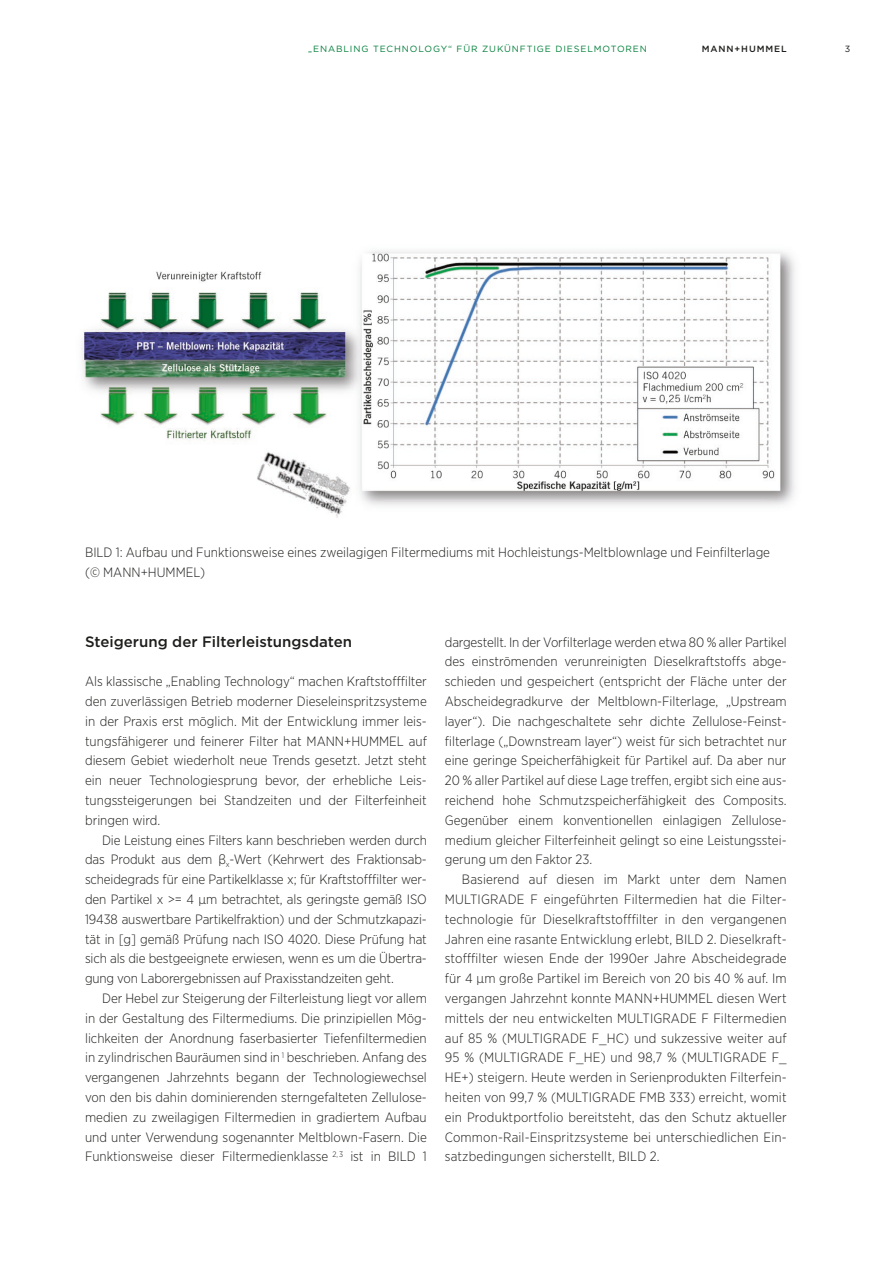
<style>
.page{position:relative;width:893px;height:1263px;background:#fff}
.page>*{position:absolute;margin:0;border:0;box-sizing:border-box;transform-origin:0 0}
.t1{font:500 15px "Gotham";color:#1d1d1b}
.t2{font:300 13.5px/19.8px "Gotham Narrow";color:#1d1d1b;text-align:justify}
.t3{font:9px "Gotham";letter-spacing:.1em;color:#007f39}
.t4{font:500 9px "Gotham";letter-spacing:.1em;color:#1d1d1b}
.t5{font:9px "Gotham";color:#1d1d1b}
</style>
<div class="page">
<img style="left:81px;top:250px;width:714px;height:268px">
<p class="t3" style="left:308px;top:43px;width:340px">„ENABLING TECHNOLOGY“ FÜR ZUKÜNFTIGE DIESELMOTOREN</p>
<p class="t4" style="left:702px;top:44px;width:86px">MANN+HUMMEL</p>
<p class="t5" style="left:845px;top:43px;width:7px">3</p>
<p class="t2" style="left:85px;top:542px;width:687px">BILD 1: Aufbau und Funktionsweise eines zweilagigen Filtermediums mit Hochleistungs-Meltblownlage und Feinfilterlage (© MANN+HUMMEL)</p>
<p class="t1" style="left:85px;top:633px;width:269px">Steigerung der Filterleistungsdaten</p>
<p class="t2" style="left:85px;top:671px;width:343px">Als klassische „Enabling Technology“ machen Kraftstofffilter den zuverlässigen Betrieb moderner Dieseleinspritzsysteme in der Praxis erst möglich. Mit der Entwicklung immer leis&shy;tungsfähigerer und feinerer Filter hat MANN+HUMMEL auf diesem Gebiet wiederholt neue Trends gesetzt. Jetzt steht ein neuer Technologiesprung bevor, der erhebliche Leis&shy;tungssteigerungen bei Standzeiten und der Filterfeinheit bringen wird.</p>
<p class="t2" style="left:85px;top:829px;width:343px;text-indent:17px">Die Leistung eines Filters kann beschrieben werden durch das Produkt aus dem β<sub>x</sub>-Wert (Kehrwert des Fraktionsab&shy;scheidegrads für eine Partikelklasse x; für Kraftstofffilter wer&shy;den Partikel x &gt;= 4 μm betrachtet, als geringste gemäß ISO 19438 auswertbare Partikelfraktion) und der Schmutzkapazi&shy;tät in [g] gemäß Prüfung nach ISO 4020. Diese Prüfung hat sich als die bestgeeignete erwiesen, wenn es um die Übertra&shy;gung von Laborergebnissen auf Praxisstandzeiten geht.</p>
<p class="t2" style="left:85px;top:988px;width:343px;text-indent:17px">Der Hebel zur Steigerung der Filterleistung liegt vor allem in der Gestaltung des Filtermediums. Die prinzipiellen Mög&shy;lichkeiten der Anordnung faserbasierter Tiefenfiltermedien in zylindrischen Bauräumen sind in <sup>1</sup> beschrieben. Anfang des vergangenen Jahrzehnts begann der Technologiewechsel von den bis dahin dominierenden sterngefalteten Zellulose&shy;medien zu zweilagigen Filtermedien in gradiertem Aufbau und unter Verwendung sogenannter Meltblown-Fasern. Die Funktionsweise dieser Filtermedienklasse <sup>2,</sup> <sup>3</sup> ist in BILD 1</p>
<p class="t2" style="left:445px;top:631px;width:343px">dargestellt. In der Vorfilterlage werden etwa 80 % aller Partikel des einströmenden verunreinigten Dieselkraftstoffs abge&shy;schieden und gespeichert (entspricht der Fläche unter der Abscheidegradkurve der Meltblown-Filterlage, „Upstream layer“). Die nachgeschaltete sehr dichte Zellulose-Feinst&shy;filterlage („Downstream layer“) weist für sich betrachtet nur eine geringe Speicherfähigkeit für Partikel auf. Da aber nur 20 % aller Partikel auf diese Lage treffen, ergibt sich eine aus&shy;reichend hohe Schmutzspeicherfähigkeit des Composits.<br>Gegenüber einem konventionellen einlagigen Zellulose&shy;medium gleicher Filterfeinheit gelingt so eine Leistungsstei&shy;gerung um den Faktor 23.</p>
<p class="t2" style="left:445px;top:869px;width:343px;text-indent:17px">Basierend auf diesen im Markt unter dem Namen MULTIGRADE F eingeführten Filtermedien hat die Filter&shy;technologie für Dieselkraftstofffilter in den vergangenen Jahren eine rasante Entwicklung erlebt, BILD 2. Dieselkraft&shy;stofffilter wiesen Ende der 1990er Jahre Abscheidegrade für 4 μm große Partikel im Bereich von 20 bis 40 % auf. Im vergangen Jahrzehnt konnte MANN+HUMMEL diesen Wert mittels der neu entwickelten MULTIGRADE F Filtermedien auf 85 % (MULTIGRADE F_HC) und sukzessive weiter auf 95 % (MULTIGRADE F_HE) und 98,7 % (MULTIGRADE F_ HE+) steigern. Heute werden in Serienprodukten Filterfein&shy;heiten von 99,7 % (MULTIGRADE FMB 333) erreicht, womit ein Produktportfolio bereitsteht, das den Schutz aktueller Common-Rail-Einspritzsysteme bei unterschiedlichen Ein&shy;satzbedingungen sicherstellt, BILD 2.</p>
</div>
